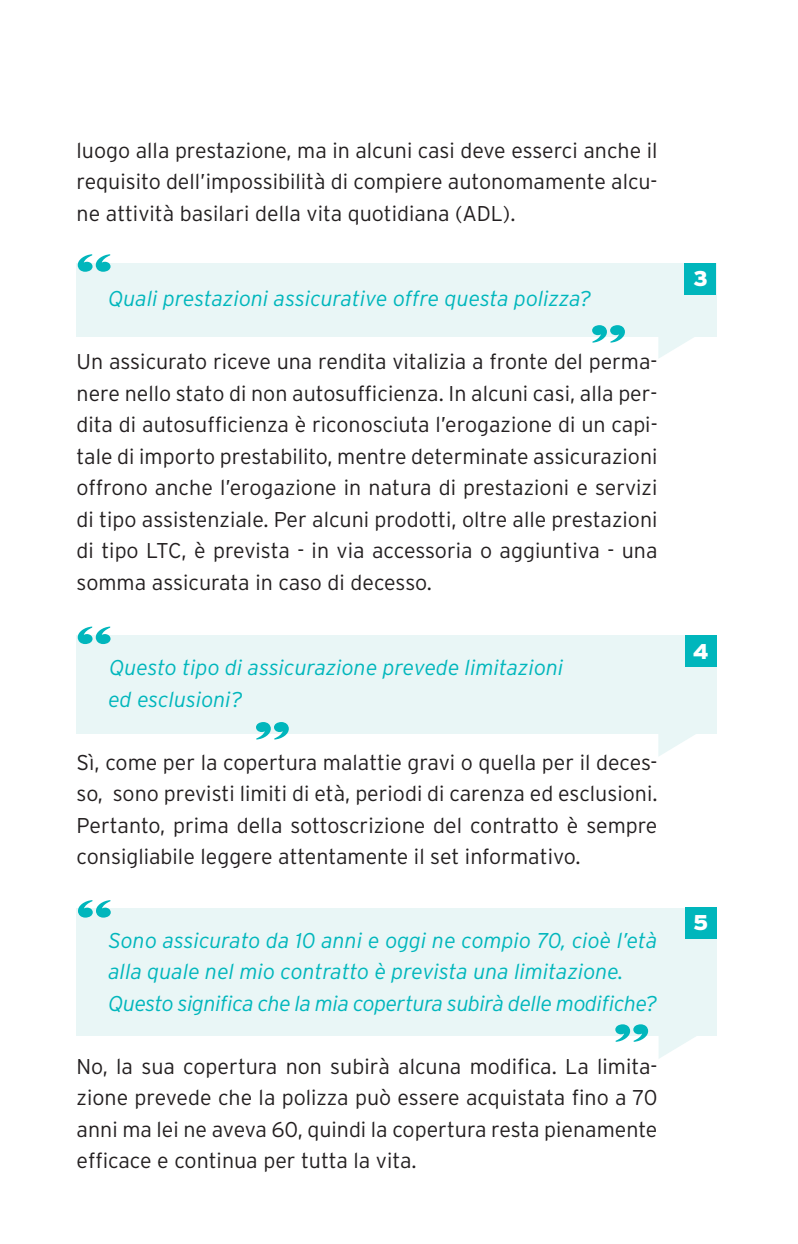
<style>
.page{position:relative;width:798px;height:1244px;background:#fff}
.page>*{position:absolute;margin:0;border:0;box-sizing:border-box;transform-origin:0 0}
.t1{font:54px "Latin Wide";color:#00b6bc}
.t2{font:300 21.38px/31.5px "Interstate";color:#231f20;text-align:justify}
.t3{font:italic 300 21.38px/31.5px "Interstate";color:#00b6bc}
.t4{font:900 21.38px "Interstate";color:#fff}
</style>
<div class="page">
<div style="left:76px;top:635px;width:640px;height:98px;background:#e9f6f6"></div>
<svg style="left:658px;top:733px;width:40px;height:23px"></svg>
<div style="left:76px;top:263px;width:640px;height:74px;background:#e9f6f6"></div>
<svg style="left:658px;top:337px;width:36px;height:21px"></svg>
<div style="left:684px;top:635px;width:32px;height:32px;background:#00b6bc"></div>
<div style="left:684px;top:263px;width:32px;height:32px;background:#00b6bc"></div>
<div style="left:77px;top:908px;width:639px;height:127px;background:#e9f6f6"></div>
<svg style="left:658px;top:1035px;width:40px;height:24px"></svg>
<div style="left:684px;top:907px;width:32px;height:32px;background:#00b6bc"></div>
<p class="t2" style="left:77px;top:134px;width:582px">luogo alla prestazione, ma in alcuni casi deve esserci anche il requisito dell’impossibilità di compiere autonomamente alcu&shy;ne attività basilari della vita quotidiana (ADL).</p>
<h1 class="t1" style="left:73px;top:249px;width:43px">“</h1>
<p class="t3" style="left:108px;top:283px;width:484px">Quali prestazioni assicurative offre questa polizza?</p>
<h1 class="t1" style="left:587px;top:320px;width:43px">”</h1>
<p class="t2" style="left:77px;top:346px;width:582px">Un assicurato riceve una rendita vitalizia a fronte del perma&shy;nere nello stato di non autosufficienza. In alcuni casi, alla per&shy;dita di autosufficienza è riconosciuta l’erogazione di un capi&shy;tale di importo prestabilito, mentre determinate assicurazioni offrono anche l’erogazione in natura di prestazioni e servizi di tipo assistenziale. Per alcuni prodotti, oltre alle prestazioni di tipo LTC, è prevista - in via accessoria o aggiuntiva - una somma assicurata in caso di decesso.</p>
<h1 class="t1" style="left:73px;top:621px;width:43px">“</h1>
<p class="t3" style="left:108px;top:652px;width:456px">Questo tipo di assicurazione prevede limitazioni ed esclusioni?</p>
<h1 class="t1" style="left:251px;top:717px;width:43px">”</h1>
<p class="t2" style="left:77px;top:746px;width:582px">Sì, come per la copertura malattie gravi o quella per il deces&shy;so, sono previsti limiti di età, periodi di carenza ed esclusioni.<br>Pertanto, prima della sottoscrizione del contratto è sempre consigliabile leggere attentamente il set informativo.</p>
<h1 class="t1" style="left:74px;top:895px;width:43px">“</h1>
<p class="t3" style="left:108px;top:924px;width:550px">Sono assicurato da 10 anni e oggi ne compio 70, cioè l’età alla quale nel mio contratto è prevista una limitazione.<br>Questo significa che la mia copertura subirà delle modifiche?</p>
<h1 class="t1" style="left:610px;top:1019px;width:43px">”</h1>
<p class="t2" style="left:77px;top:1050px;width:582px">No, la sua copertura non subirà alcuna modifica. La limita&shy;zione prevede che la polizza può essere acquistata fino a 70 anni ma lei ne aveva 60, quindi la copertura resta pienamente efficace e continua per tutta la vita.</p>
<p class="t4" style="left:692px;top:267px;width:16px">3</p>
<p class="t4" style="left:692px;top:639px;width:17px">4</p>
<p class="t4" style="left:693px;top:910px;width:17px">5</p>
</div>
